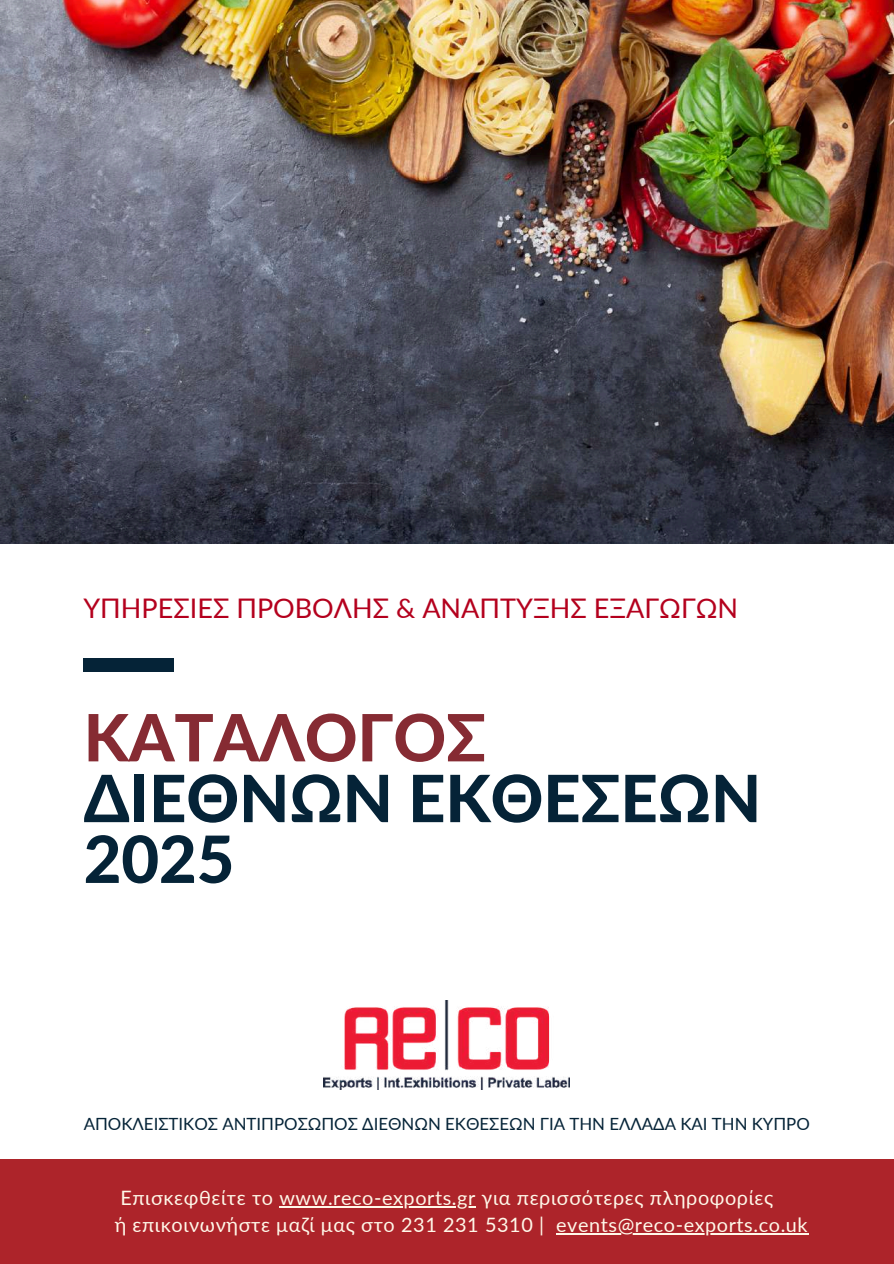
<style>
.page{position:relative;width:894px;height:1264px;background:#fff}
.page>*{position:absolute;margin:0;border:0;box-sizing:border-box;transform-origin:0 0}
.t1{font:800 65.25px/60.8px "Lato";letter-spacing:-.005em;color:#052337}
.t2{font:800 65.25px "Lato";letter-spacing:-.005em;color:#862b33}
.t3{font:27px "Lato";color:#b4001d}
.t4{font:19.8px/27px "Lato";letter-spacing:.03em;color:#fff8e9}
.t5{font:16.8px "Lato";color:#052337}
</style>
<div class="page">
<img style="left:0;top:0;width:893px;height:543px">
<div style="left:83px;top:658px;width:90px;height:13px;background:#052337"></div>
<div style="left:0;top:1159px;width:893px;height:104px;background:#ad242a"></div>
<img style="left:323px;top:1000px;width:246px;height:89px">
<hr style="left:279px;top:1206px;width:197px;height:1px;background:#fff8e9">
<hr style="left:556px;top:1233px;width:202px;height:1px;background:#fff8e9">
<hr style="left:758px;top:1233px;width:50px;height:1px;background:#fff8e9">
<h2 class="t3" style="left:83px;top:592px;width:656px">ΥΠΗΡΕΣΙΕΣ ΠΡΟΒΟΛΗΣ &amp; ΑΝΑΠΤΥΞΗΣ ΕΞΑΓΩΓΩΝ</h2>
<h1 class="t2" style="left:84px;top:697px;width:404px">ΚΑΤΑΛΟΓΟΣ</h1>
<h1 class="t1" style="left:84px;top:766px;width:679px">ΔΙΕΘΝΩΝ ΕΚΘΕΣΕΩΝ<br>2025</h1>
<p class="t5" style="left:84px;top:1113px;width:727px">ΑΠΟΚΛΕΙΣΤΙΚΟΣ ΑΝΤΙΠΡΟΣΩΠΟΣ ΔΙΕΘΝΩΝ ΕΚΘΕΣΕΩΝ ΓΙΑ ΤΗΝ ΕΛΛΑΔΑ ΚΑΙ ΤΗΝ ΚΥΠΡΟ</p>
<p class="t4" style="left:115px;top:1183px;width:694px">Επισκεφθείτε το www.reco-exports.gr για περισσότερες πληροφορίες<br>ή επικοινωνήστε μαζί μας στο 231 231 5310 | events@reco-exports.co.uk</p>
</div>
